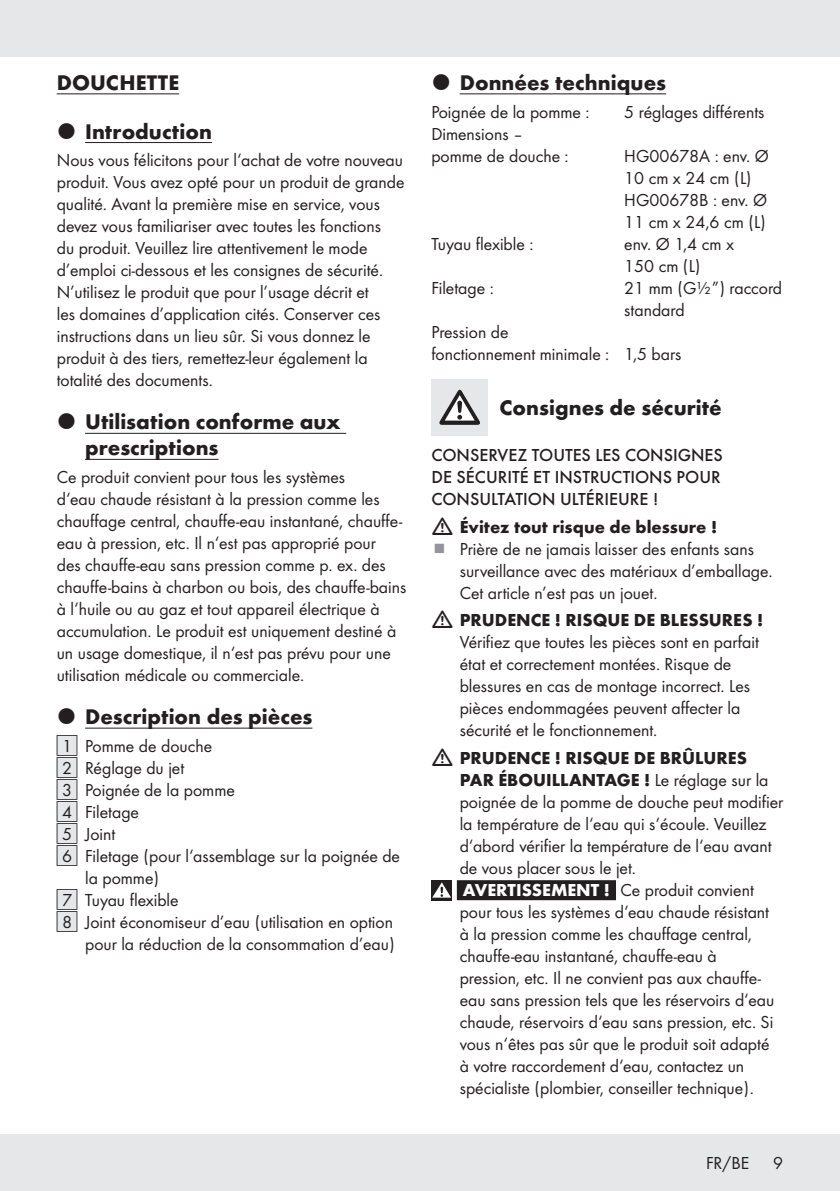
<style>
.page{position:relative;width:840px;height:1191px;background:#fff}
.page>*{position:absolute;margin:0;border:0;box-sizing:border-box;transform-origin:0 0}
.Headline-01{font:700 22px/26px "Futura";color:#231f20}
.Product_Name{font:700 22px "Futura";color:#231f20}
.Body{font:18px/22px "Futura Boo";color:#231f20}
.Indent{font:18px/22px "Futura Boo";color:#231f20}
.Body_SB{font:500 18px/22px "Futura";color:#231f20;text-align:justify}
.t1{font:700 18px "Futura";color:#231f20}
.s1{font-family:"IMP Lidl Num Box";font-size:15.8px;color:#e6e7e9}
.s2{font-family:"IMP Lidl Num Box";font-size:15.8px}
.s3{font-family:"Futura";font-weight:700}
.s4{font-family:"Futura";font-weight:700;color:#fff}
</style>
<div class="page">
<div style="left:0;top:1134px;width:839px;height:57px;background:#e6e7e9"></div>
<div style="left:0;top:0;width:839px;height:57px;background:#e6e7e9"></div>
<hr style="left:57px;top:93px;width:122px;height:1px;background:#231f20">
<hr style="left:85px;top:142px;width:127px;height:1px;background:#231f20">
<hr style="left:85px;top:433px;width:261px;height:1px;background:#231f20">
<hr style="left:85px;top:459px;width:133px;height:1px;background:#231f20">
<hr style="left:85px;top:727px;width:227px;height:1px;background:#231f20">
<hr style="left:459px;top:93px;width:206px;height:1px;background:#231f20">
<div style="left:456px;top:880px;width:159px;height:20px;background:#231f20"></div>
<div style="left:431px;top:379px;width:57px;height:57px;background:#e6e7e9"></div>
<svg style="left:439px;top:390px;width:40px;height:35px"></svg>
<svg style="left:431px;top:880px;width:21px;height:20px"></svg>
<svg style="left:432px;top:882px;width:19px;height:15px"></svg>
<p class="Product_Name" style="left:57px;top:66px;width:124px">DOUCHETTE</p>
<p class="Headline-01" style="left:85px;top:116px;width:128px">Introduction</p>
<p class="Body" style="left:57px;top:148px;width:349px">Nous vous félicitons pour l‘achat de votre nouveau produit. Vous avez opté pour un produit de grande qualité. Avant la première mise en service, vous devez vous familiariser avec toutes les fonctions<br>du produit. Veuillez lire attentivement le mode d’emploi ci-dessous et les consignes de sécurité.<br>N’utilisez le produit que pour l’usage décrit et<br>les domaines d’application cités. Conserver ces instructions dans un lieu sûr. Si vous donnez le produit à des tiers, remettez-leur également la totalité des documents.</p>
<p class="Headline-01" style="left:85px;top:407px;width:257px">Utilisation conforme aux prescriptions</p>
<p class="Body" style="left:57px;top:465px;width:351px">Ce produit convient pour tous les systèmes<br>d‘eau chaude résistant à la pression comme les chauffage central, chauffe-eau instantané, chauffe&shy;eau à pression, etc. Il n‘est pas approprié pour<br>des chauffe-eau sans pression comme p. ex. des chauffe-bains à charbon ou bois, des chauffe-bains à l‘huile ou au gaz et tout appareil électrique à accumulation. Le produit est uniquement destiné à un usage domestique, il n‘est pas prévu pour une utilisation médicale ou commerciale.</p>
<p class="Headline-01" style="left:85px;top:702px;width:229px">Description des pièces</p>
<p class="Indent" style="left:57px;top:734px;width:157px"><span class="s1">[</span><span class="s2">1]</span> Pomme de douche</p>
<p class="Indent" style="left:57px;top:756px;width:129px"><span class="s1">[</span><span class="s2">2]</span> Réglage du jet</p>
<p class="Indent" style="left:57px;top:778px;width:179px"><span class="s1">[</span><span class="s2">3]</span> Poignée de la pomme</p>
<p class="Indent" style="left:57px;top:800px;width:84px"><span class="s1">[</span><span class="s2">4]</span> Filetage</p>
<p class="Indent" style="left:57px;top:822px;width:60px"><span class="s1">[</span><span class="s2">5]</span> Joint</p>
<p class="Indent" style="left:85px;top:844px;width:316px;text-indent:-28px"><span class="s1">[</span><span class="s2">6]</span> Filetage (pour l‘assemblage sur la poignée de la pomme)</p>
<p class="Indent" style="left:57px;top:888px;width:123px"><span class="s1">[</span><span class="s2">7]</span> Tuyau flexible</p>
<p class="Indent" style="left:57px;top:910px;width:339px;text-align:right"><span class="s1">[</span><span class="s2">8]</span> Joint économiseur d’eau (utilisation en option pour la réduction de la consommation d’eau)</p>
<p class="Headline-01" style="left:459px;top:68px;width:208px">Données techniques</p>
<p class="Body" style="left:431px;top:100px;width:160px">Poignée de la pomme :</p>
<p class="Body" style="left:624px;top:100px;width:142px">5 réglages différents</p>
<p class="Body" style="left:431px;top:122px;width:139px">Dimensions – pomme de douche :</p>
<p class="Body" style="left:624px;top:144px;width:146px">HG00678A : env. Ø<br>10 cm x 24 cm (L)<br>HG00678B : env. Ø<br>11 cm x 24,6 cm (L)</p>
<p class="Body" style="left:431px;top:232px;width:104px">Tuyau flexible :</p>
<p class="Body" style="left:624px;top:232px;width:111px">env. Ø 1,4 cm x<br>150 cm (L)</p>
<p class="Body" style="left:431px;top:276px;width:64px">Filetage :</p>
<p class="Body" style="left:624px;top:276px;width:159px">21 mm (G½”) raccord standard</p>
<p class="Body" style="left:431px;top:320px;width:251px">Pression de<br>fonctionnement minimale : 1,5 bars</p>
<p class="Headline-01" style="left:499px;top:393px;width:224px">Consignes de sécurité</p>
<p class="Body_SB" style="left:431px;top:443px;width:293px">CONSERVEZ TOUTES LES CONSIGNES DE SÉCURITÉ ET INSTRUCTIONS POUR CONSULTATION ULTÉRIEURE !</p>
<p class="t1" style="left:459px;top:513px;width:259px">Évitez tout risque de blessure !</p>
<p class="Body" style="left:459px;top:537px;width:314px">Prière de ne jamais laisser des enfants sans surveillance avec des matériaux d’emballage.<br>Cet article n’est pas un jouet.</p>
<p class="Body" style="left:459px;top:608px;width:305px"><span class="s3">PRUDENCE ! RISQUE DE BLESSURES !<br></span>Vérifiez que toutes les pièces sont en parfait état et correctement montées. Risque de blessures en cas de montage incorrect. Les pièces endommagées peuvent affecter la sécurité et le fonctionnement.</p>
<p class="Body" style="left:459px;top:746px;width:325px"><span class="s3">PRUDENCE ! RISQUE DE BRÛLURES PAR ÉBOUILLANTAGE !</span> Le réglage sur la poignée de la pomme de douche peut modifier la température de l‘eau qui s‘écoule. Veuillez d‘abord vérifier la température de l‘eau avant de vous placer sous le jet.</p>
<p class="Indent" style="left:459px;top:878px;width:316px"><span class="s4">AVERTISSEMENT !</span> Ce produit convient pour tous les systèmes d‘eau chaude résistant à la pression comme les chauffage central, chauffe-eau instantané, chauffe-eau à pression, etc. Il ne convient pas aux chauffe&shy;eau sans pression tels que les réservoirs d‘eau chaude, réservoirs d‘eau sans pression, etc. Si vous n‘êtes pas sûr que le produit soit adapté à votre raccordement d‘eau, contactez un spécialiste (plombier, conseiller technique).</p>
<p class="Body" style="left:705px;top:1151px;width:45px">FR/BE</p>
<p class="Body" style="left:772px;top:1151px;width:11px">9</p>
</div>
